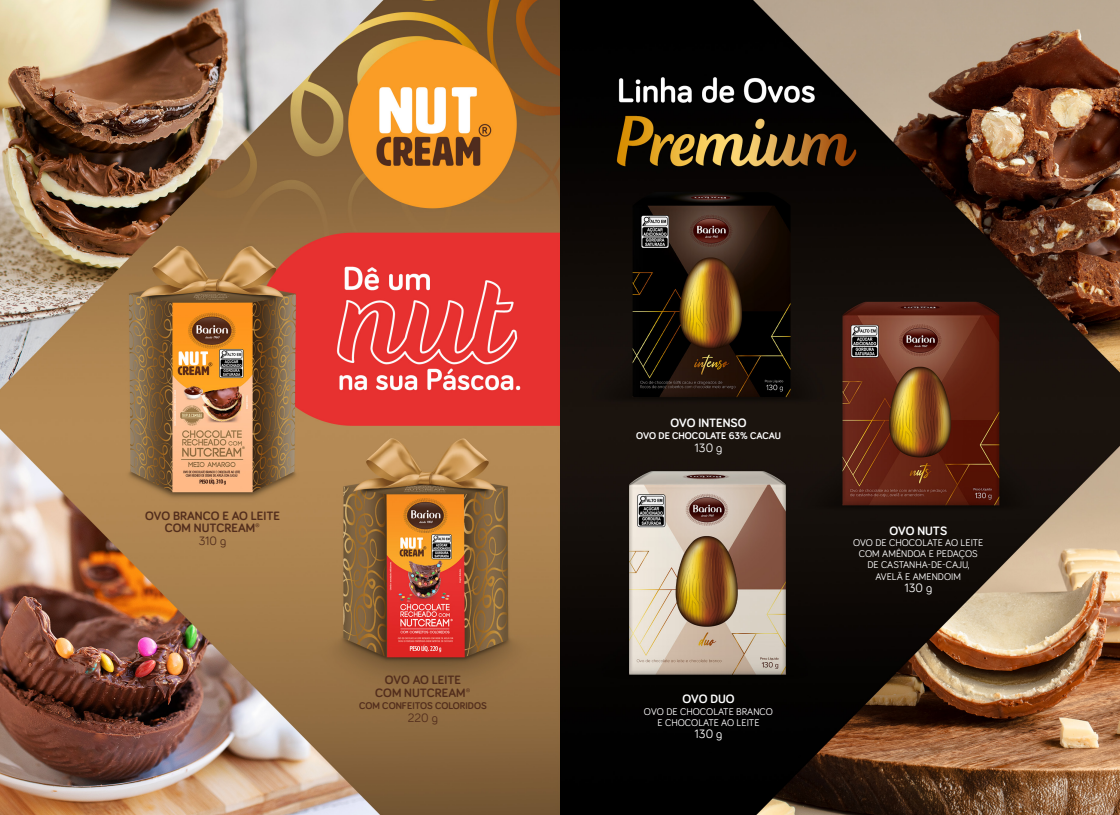
<style>
.page{position:relative;width:1120px;height:815px;background:#fff}
.page>*{position:absolute;margin:0;border:0;box-sizing:border-box;transform-origin:0 0}
.t1{font:700 12.5px/12.5px "Bariol";color:#522d1c;text-align:center}
.t2{font:700 12.5px "Bariol";color:#fff}
.t3{font:12.5px "Bariol";color:#fff}
.t4{font:12.5px "Bariol";color:#522d1c}
.t5{font:10px/11.2px "Bariol";color:#fff;text-align:center}
.t6{font:700 10px "Bariol";color:#fff}
.t7{font:700 10px "Bariol";color:#522d1c}
</style>
<div class="page">
<img style="left:0;top:0;width:1120px;height:815px">
<p class="t1" style="left:145px;top:509px;width:136px">OVO BRANCO E AO LEITE<br>COM NUTCREAM®</p>
<p class="t4" style="left:199px;top:532px;width:29px">310 g</p>
<p class="t1" style="left:375px;top:674px;width:97px">OVO AO LEITE<br>COM NUTCREAM®</p>
<p class="t7" style="left:359px;top:699px;width:129px">COM CONFEITOS COLORIDOS</p>
<p class="t4" style="left:408px;top:709px;width:31px">220 g</p>
<p class="t2" style="left:670px;top:414px;width:78px">OVO INTENSO</p>
<p class="t6" style="left:636px;top:429px;width:146px">OVO DE CHOCOLATE 63% CACAU</p>
<p class="t3" style="left:694px;top:439px;width:29px">130 g</p>
<p class="t2" style="left:682px;top:691px;width:54px">OVO DUO</p>
<p class="t5" style="left:644px;top:705px;width:131px">OVO DE CHOCOLATE BRANCO<br>E CHOCOLATE AO LEITE</p>
<p class="t3" style="left:694px;top:726px;width:29px">130 g</p>
<p class="t2" style="left:889px;top:522px;width:59px">OVO NUTS</p>
<p class="t5" style="left:853px;top:536px;width:132px">OVO DE CHOCOLATE AO LEITE<br>COM AMÊNDOA E PEDAÇOS<br>DE CASTANHA-DE-CAJU,<br>AVELÃ E AMENDOIM</p>
<p class="t3" style="left:904px;top:579px;width:29px">130 g</p>
</div>
